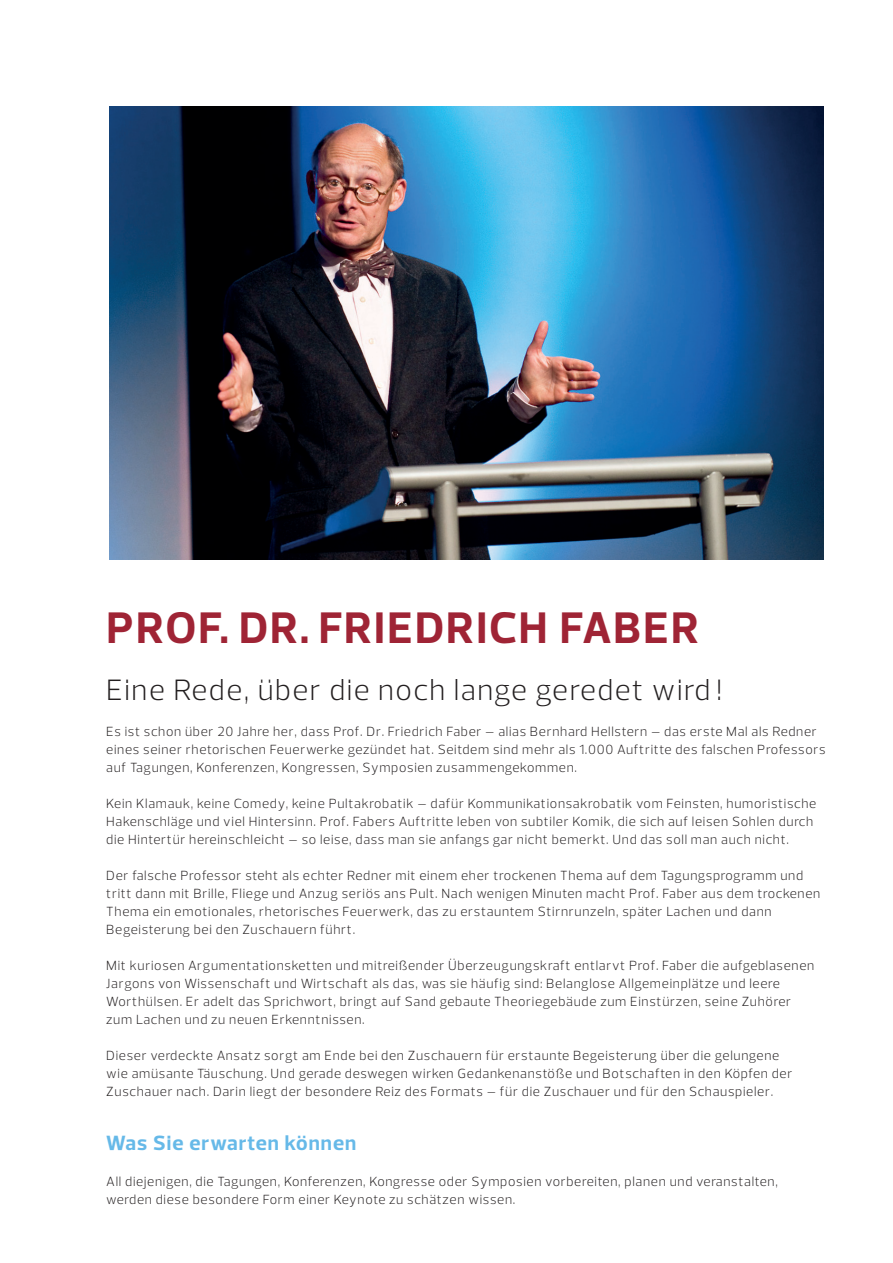
<style>
.page{position:relative;width:893px;height:1263px;background:#fff}
.page>*{position:absolute;margin:0;border:0;box-sizing:border-box;transform-origin:0 0}
.t1{font:700 45px "Prelo";letter-spacing:.055em;color:#9f2435}
.t2{font:300 30px "Prelo";letter-spacing:.05em;color:#231f20}
.t3{font:700 21px "Prelo";letter-spacing:.03em;color:#66b9e8}
.t4{font:300 13.5px/18px "Prelo";letter-spacing:.05em;color:#231f20}
</style>
<div class="page">
<img style="left:109px;top:106px;width:714px;height:453px">
<h1 class="t1" style="left:107px;top:600px;width:594px">Prof. Dr. Friedrich Faber</h1>
<h2 class="t2" style="left:106px;top:671px;width:617px">Eine Rede, über die noch lange geredet wird !</h2>
<p class="t4" style="left:106px;top:722px;width:721px">Es ist schon über 20 Jahre her, dass Prof. Dr. Friedrich Faber – alias Bernhard Hellstern – das erste Mal als Redner eines seiner rhetorischen Feuerwerke gezündet hat. Seitdem sind mehr als 1.000 Auftritte des falschen Professors auf Tagungen, Konferenzen, Kongressen, Symposien zusammengekommen.</p>
<p class="t4" style="left:106px;top:794px;width:712px">Kein Klamauk, keine Comedy, keine Pultakrobatik – dafür Kommunikationsakrobatik vom Feinsten, humoristische<br>Hakenschläge und viel Hintersinn. Prof. Fabers Auftritte leben von subtiler Komik, die sich auf leisen Sohlen durch die Hintertür hereinschleicht – so leise, dass man sie anfangs gar nicht bemerkt. Und das soll man auch nicht.</p>
<p class="t4" style="left:106px;top:866px;width:715px">Der falsche Professor steht als echter Redner mit einem eher trockenen Thema auf dem Tagungsprogramm und tritt dann mit Brille, Fliege und Anzug seriös ans Pult. Nach wenigen Minuten macht Prof. Faber aus dem trockenen Thema ein emotionales, rhetorisches Feuerwerk, das zu erstauntem Stirnrunzeln, später Lachen und dann Begeisterung bei den Zuschauern führt.</p>
<p class="t4" style="left:106px;top:956px;width:710px">Mit kuriosen Argumentationsketten und mitreißender Überzeugungskraft entlarvt Prof. Faber die aufgeblasenen Jargons von Wissenschaft und Wirtschaft als das, was sie häufig sind: Belanglose Allgemeinplätze und leere Worthülsen. Er adelt das Sprichwort, bringt auf Sand gebaute Theoriegebäude zum Einstürzen, seine Zuhörer zum Lachen und zu neuen Erkenntnissen.</p>
<p class="t4" style="left:106px;top:1046px;width:688px">Dieser verdeckte Ansatz sorgt am Ende bei den Zuschauern für erstaunte Begeisterung über die gelungene wie amüsante Täuschung. Und gerade deswegen wirken Gedankenanstöße und Botschaften in den Köpfen der<br>Zuschauer nach. Darin liegt der besondere Reiz des Formats – für die Zuschauer und für den Schauspieler.</p>
<h3 class="t3" style="left:106px;top:1130px;width:252px">Was Sie erwarten können</h3>
<p class="t4" style="left:106px;top:1172px;width:673px">All diejenigen, die Tagungen, Konferenzen, Kongresse oder Symposien vorbereiten, planen und veranstalten, werden diese besondere Form einer Keynote zu schätzen wissen.</p>
</div>
